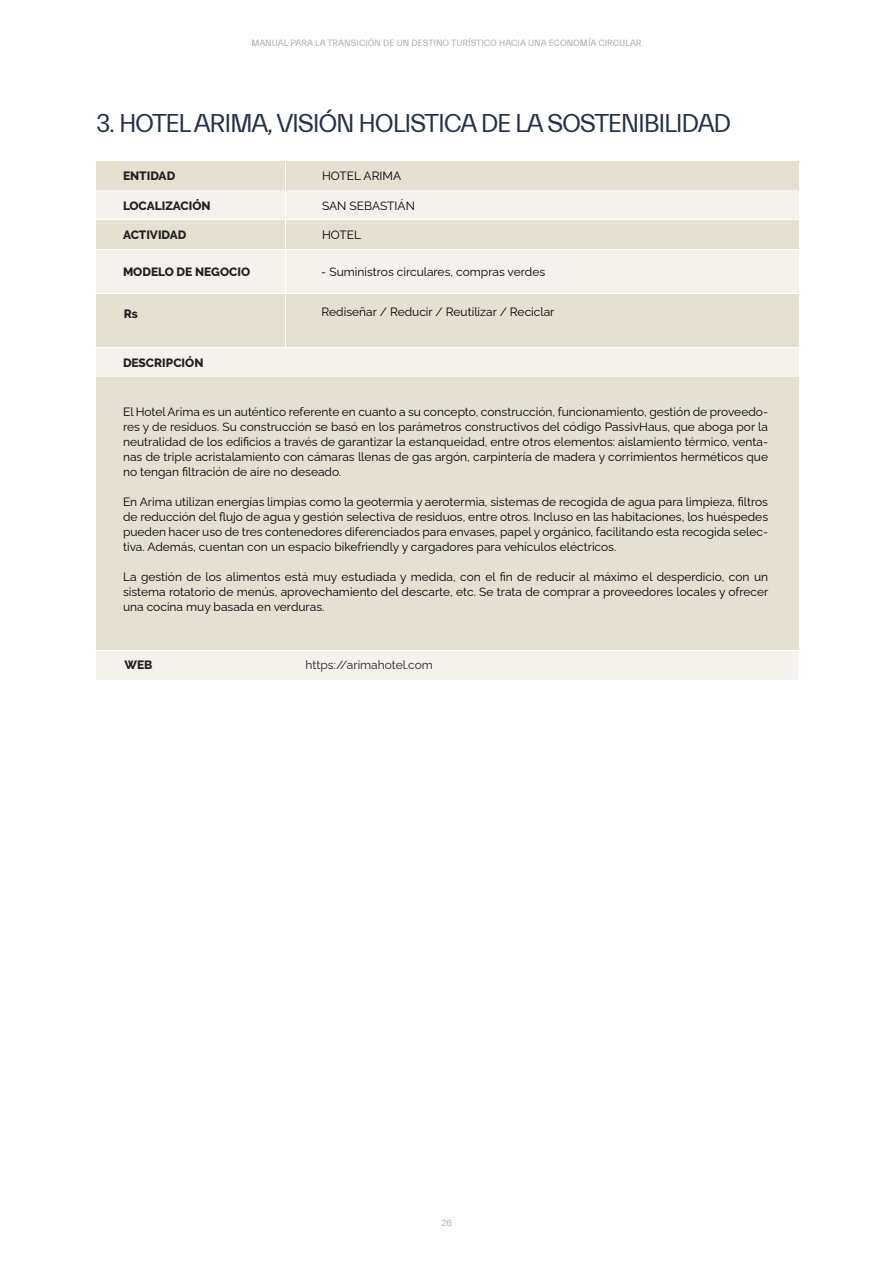
<style>
.page{position:relative;width:893px;height:1263px;background:#fff}
.page>*{position:absolute;margin:0;border:0;box-sizing:border-box;transform-origin:0 0}
.t1{font:25.65px "Everett";letter-spacing:-.05em;color:#23324a}
.t2{font:12px/15px "Raleway";color:#000001;text-align:justify}
.t3{font:800 12px "Raleway";color:#231f20}
.t4{font:12px "Raleway";color:#231f20}
.t5{font:9px "Everett";color:#a8a9ad}
</style>
<div class="page">
<div style="left:96px;top:161px;width:188px;height:28px;background:#e6e0d2"></div>
<div style="left:96px;top:191px;width:188px;height:28px;background:#f5f2ed"></div>
<div style="left:96px;top:220px;width:188px;height:29px;background:#e6e0d2"></div>
<div style="left:96px;top:250px;width:188px;height:42px;background:#f5f2ed"></div>
<div style="left:96px;top:294px;width:188px;height:52px;background:#e6e0d2"></div>
<div style="left:96px;top:651px;width:188px;height:29px;background:#f5f2ed"></div>
<div style="left:286px;top:161px;width:512px;height:28px;background:#e6e0d2"></div>
<div style="left:286px;top:191px;width:512px;height:28px;background:#f5f2ed"></div>
<div style="left:286px;top:220px;width:512px;height:29px;background:#e6e0d2"></div>
<div style="left:286px;top:250px;width:512px;height:42px;background:#f5f2ed"></div>
<div style="left:286px;top:294px;width:512px;height:52px;background:#e6e0d2"></div>
<div style="left:286px;top:651px;width:512px;height:29px;background:#f5f2ed"></div>
<div style="left:96px;top:348px;width:702px;height:28px;background:#f5f2ed"></div>
<div style="left:96px;top:378px;width:702px;height:272px;background:#e6e0d2"></div>
<p class="t5" style="left:251px;top:38px;width:392px">MANUAL PARA LA TRANSICIÓN DE UN DESTINO TURÍSTICO HACIA UNA ECONOMÍA CIRCULAR</p>
<h1 class="t1" style="left:96px;top:109px;width:637px">3. HOTEL ARIMA, VISIÓN HOLISTICA DE LA SOSTENIBILIDAD</h1>
<p class="t3" style="left:123px;top:169px;width:54px">ENTIDAD</p>
<p class="t3" style="left:123px;top:199px;width:89px">LOCALIZACIÓN</p>
<p class="t3" style="left:123px;top:228px;width:65px">ACTIVIDAD</p>
<p class="t3" style="left:123px;top:265px;width:129px">MODELO DE NEGOCIO</p>
<p class="t3" style="left:124px;top:306px;width:16px">Rs</p>
<p class="t3" style="left:123px;top:355px;width:82px">DESCRIPCIÓN</p>
<p class="t2" style="left:322px;top:167px;width:81px">HOTEL ARIMA</p>
<p class="t2" style="left:322px;top:197px;width:94px">SAN SEBASTIÁN</p>
<p class="t2" style="left:322px;top:226px;width:41px">HOTEL</p>
<p class="t2" style="left:321px;top:263px;width:225px">- Suministros circulares, compras verdes</p>
<p class="t2" style="left:322px;top:303px;width:234px">Rediseñar / Reducir / Reutilizar / Reciclar</p>
<p class="t2" style="left:123px;top:403px;width:647px">El Hotel Arima es un auténtico referente en cuanto a su concepto, construcción, funcionamiento, gestión de proveedo&shy;res y de residuos. Su construcción se basó en los parámetros constructivos del código PassivHaus, que aboga por la neutralidad de los edificios a través de garantizar la estanqueidad, entre otros elementos: aislamiento térmico, venta&shy;nas de triple acristalamiento con cámaras llenas de gas argón, carpintería de madera y corrimientos herméticos que no tengan filtración de aire no deseado.</p>
<p class="t2" style="left:123px;top:493px;width:647px">En Arima utilizan energías limpias como la geotermia y aerotermia, sistemas de recogida de agua para limpieza, filtros de reducción del flujo de agua y gestión selectiva de residuos, entre otros. Incluso en las habitaciones, los huéspedes pueden hacer uso de tres contenedores diferenciados para envases, papel y orgánico, facilitando esta recogida selec&shy;tiva. Además, cuentan con un espacio bikefriendly y cargadores para vehículos eléctricos.</p>
<p class="t2" style="left:123px;top:568px;width:647px">La gestión de los alimentos está muy estudiada y medida, con el fin de reducir al máximo el desperdicio, con un sistema rotatorio de menús, aprovechamiento del descarte, etc. Se trata de comprar a proveedores locales y ofrecer una cocina muy basada en verduras.</p>
<p class="t3" style="left:124px;top:658px;width:30px">WEB</p>
<p class="t4" style="left:306px;top:656px;width:129px">https://arimahotel.com</p>
<p class="t5" style="left:442px;top:1218px;width:12px">26</p>
</div>
